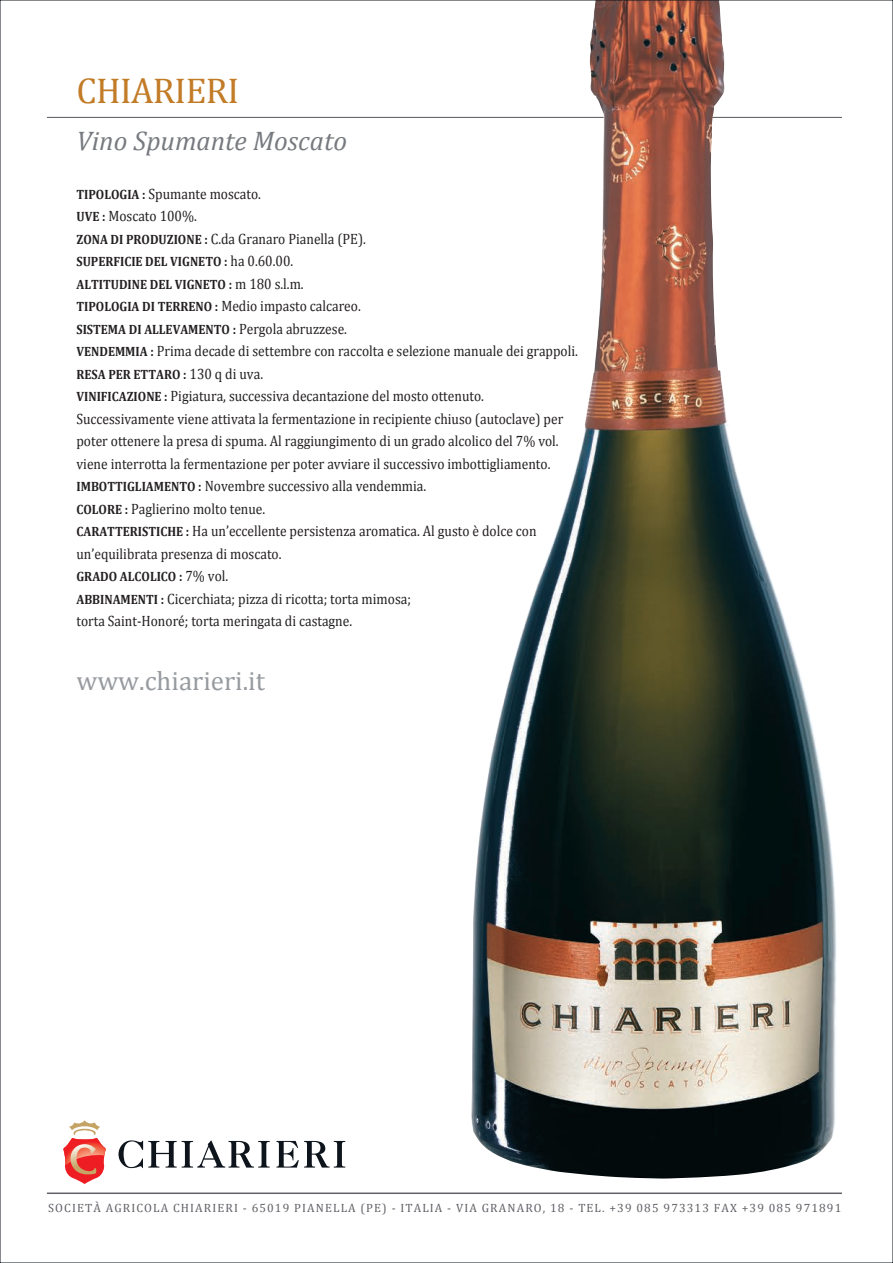
<style>
.page{position:relative;width:893px;height:1263px;background:#fff}
.page>*{position:absolute;margin:0;border:0;box-sizing:border-box;transform-origin:0 0}
.t1{font:36px "Cambria";letter-spacing:-.02em;color:#c27b26}
.t2{font:italic 27px "Cambria";color:#767a7f}
.t3{font:27px "Cambria";color:#979b9f}
.t4{font:15px/22.5px "Cambria";color:#231f20;scale:.9 1}
.t5{font:700 13.5px/22.5px "Cambria";color:#231f20;scale:.9 1}
.t6{font:12px "Cambria";letter-spacing:.095em;color:#606167}
.s1{font-weight:700;font-size:13.5px}
.s2{font-weight:400;font-size:15px}
</style>
<div class="page">
<svg style="left:63px;top:1120px;width:43px;height:64px"></svg>
<svg style="left:119px;top:1140px;width:151px;height:28px"></svg>
<svg style="left:276px;top:1141px;width:69px;height:26px"></svg>
<hr style="left:47px;top:117px;width:795px;height:1px;background:#606167">
<hr style="left:47px;top:1192px;width:795px;height:2px;background:#606167">
<img style="left:471px;top:2px;width:366px;height:1176px">
<h1 class="t1" style="left:76px;top:70px;width:164px">CHIARIERI</h1>
<h2 class="t2" style="left:76px;top:121px;width:272px">Vino Spumante Moscato</h2>
<p class="t4" style="left:76px;top:182px;width:323px"><span class="s1">TIPOLOGIA :</span> Spumante moscato.<br><span class="s1">UVE :</span> Moscato 100%.<br><span class="s1">ZONA DI PRODUZIONE :</span> C.da Granaro Pianella (PE).</p>
<p class="t5" style="left:76px;top:250px;width:254px">SUPERFICIE DEL VIGNETO : <span class="s2">ha 0.60.00.<br></span>ALTITUDINE DEL VIGNETO : <span class="s2">m 180 s.l.m.</span></p>
<p class="t4" style="left:76px;top:295px;width:317px"><span class="s1">TIPOLOGIA DI TERRENO :</span> Medio impasto calcareo.</p>
<p class="t5" style="left:76px;top:317px;width:302px">SISTEMA DI ALLEVAMENTO : <span class="s2">Pergola abruzzese.</span></p>
<p class="t4" style="left:76px;top:340px;width:559px"><span class="s1">VENDEMMIA :</span> Prima decade di settembre con raccolta e selezione manuale dei grappoli.</p>
<p class="t5" style="left:76px;top:362px;width:209px">RESA PER ETTARO : <span class="s2">130 q di uva.</span></p>
<p class="t4" style="left:76px;top:385px;width:542px"><span class="s1">VINIFICAZIONE :</span> Pigiatura, successiva decantazione del mosto ottenuto.<br>Successivamente viene attivata la fermentazione in recipiente chiuso (autoclave) per poter ottenere la presa di spuma. Al raggiungimento di un grado alcolico del 7% vol. viene interrotta la fermentazione per poter avviare il successivo imbottigliamento.<br><span class="s1">IMBOTTIGLIAMENTO :</span> Novembre successivo alla vendemmia.<br><span class="s1">COLORE :</span> Paglierino molto tenue.<br><span class="s1">CARATTERISTICHE :</span> Ha un’eccellente persistenza aromatica. Al gusto è dolce con un’equilibrata presenza di moscato.</p>
<p class="t5" style="left:76px;top:565px;width:170px">GRADO ALCOLICO : <span class="s2">7% vol.</span></p>
<p class="t4" style="left:76px;top:587px;width:373px"><span class="s1">ABBINAMENTI :</span> Cicerchiata; pizza di ricotta; torta mimosa; torta Saint-Honoré; torta meringata di castagne.</p>
<h2 class="t3" style="left:76px;top:664px;width:190px">www.chiarieri.it</h2>
<p class="t6" style="left:48px;top:1201px;width:795px">SOCIETÀ AGRICOLA CHIARIERI - 65019 PIANELLA (PE) - ITALIA - VIA GRANARO, 18 - TEL. +39 085 973313 FAX +39 085 971891</p>
</div>
